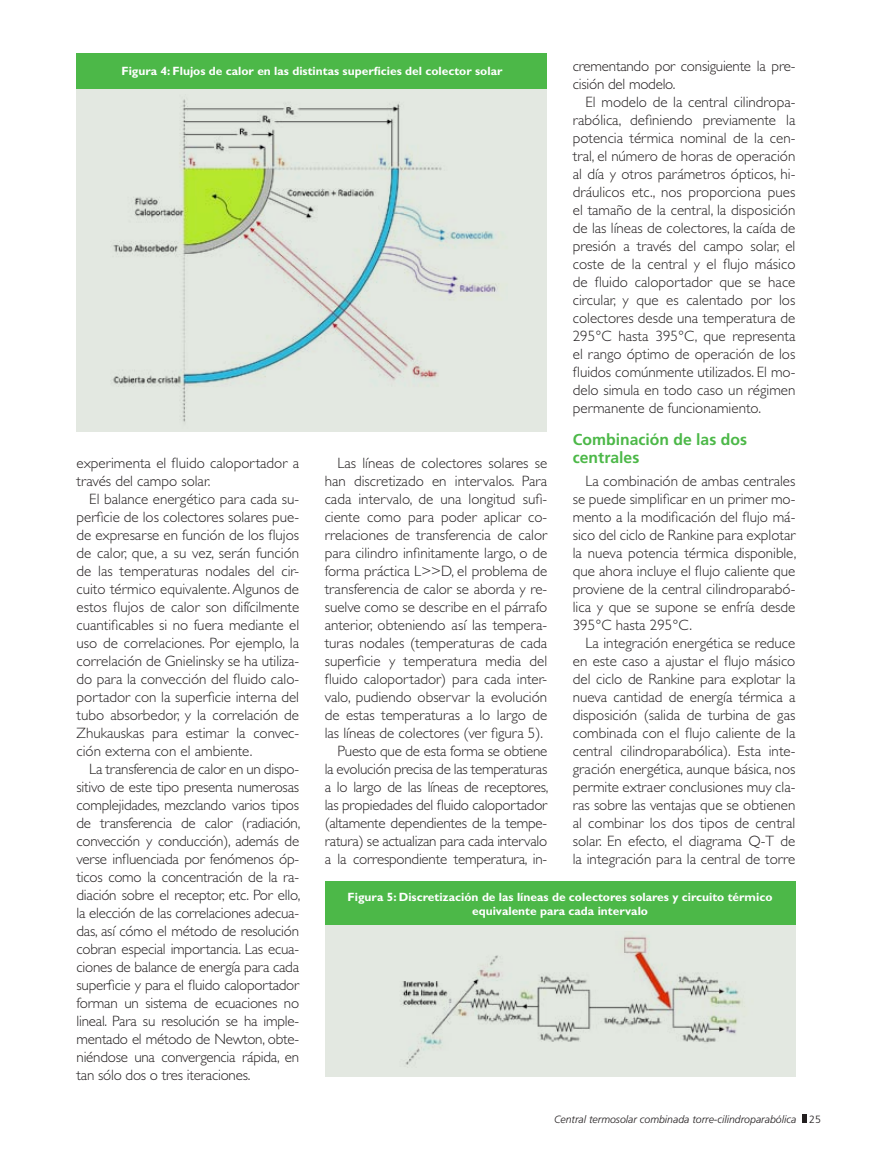
<style>
.page{position:relative;width:872px;height:1149px;background:#fff}
.page>*{position:absolute;margin:0;border:0;box-sizing:border-box;transform-origin:0 0}
.ladillo_tecnico{font:700 15.75px/18px "Frutiger LT Std";color:#4cb848}
.texto_comun{font:300 15px/18px "Gill Sans Std";color:#231f20;text-align:justify}
.titulo_tabla_grafico{font:700 12px/14.4px "Gill Sans Std";color:#fff;text-align:center}
.t1{font:italic 300 10.5px "Frutiger LT Std";color:#231f20}
.s1{font-style:normal}
</style>
<div class="page">
<svg style="left:802px;top:1114px;width:4px;height:8px"></svg>
<div style="left:77px;top:53px;width:470px;height:36px;background:#4cb848"></div>
<div style="left:325px;top:881px;width:470px;height:44px;background:#4cb848"></div>
<div style="left:77px;top:89px;width:470px;height:342px;background:#e3e8e1"></div>
<div style="left:325px;top:925px;width:470px;height:151px;background:#e3e8e1"></div>
<img style="left:112px;top:99px;width:385px;height:323px">
<img style="left:401px;top:936px;width:342px;height:129px">
<p class="texto_comun" style="left:573px;top:57px;width:224px">crementando por consiguiente la pre&shy;cisión del modelo.</p>
<p class="texto_comun" style="left:573px;top:93px;width:224px;text-indent:13px">El modelo de la central cilindropa&shy;rabólica, definiendo previamente la potencia térmica nominal de la cen&shy;tral, el número de horas de operación al día y otros parámetros ópticos, hi&shy;dráulicos etc., nos proporciona pues el tamaño de la central, la disposición de las líneas de colectores, la caída de presión a través del campo solar, el coste de la central y el flujo másico de fluido caloportador que se hace circular, y que es calentado por los colectores desde una temperatura de 295°C hasta 395°C, que representa el rango óptimo de operación de los fluidos comúnmente utilizados. El mo&shy;delo simula en todo caso un régimen permanente de funcionamiento.</p>
<p class="ladillo_tecnico" style="left:573px;top:430px;width:176px">Combinación de las dos centrales</p>
<p class="texto_comun" style="left:573px;top:471px;width:225px;text-indent:13px">La combinación de ambas centrales se puede simplificar en un primer mo&shy;mento a la modificación del flujo má&shy;sico del ciclo de Rankine para explotar la nueva potencia térmica disponible, que ahora incluye el flujo caliente que proviene de la central cilindroparabó&shy;lica y que se supone se enfría desde 395°C hasta 295°C.</p>
<p class="texto_comun" style="left:573px;top:633px;width:224px;text-indent:13px">La integración energética se reduce en este caso a ajustar el flujo másico del ciclo de Rankine para explotar la nueva cantidad de energía térmica a disposición (salida de turbina de gas combinada con el flujo caliente de la central cilindroparabólica). Esta inte&shy;gración energética, aunque básica, nos permite extraer conclusiones muy cla&shy;ras sobre las ventajas que se obtienen al combinar los dos tipos de central solar. En efecto, el diagrama Q-T de la integración para la central de torre</p>
<p class="titulo_tabla_grafico" style="left:121px;top:64px;width:382px">Figura 4: Flujos de calor en las distintas superficies del colector solar</p>
<p class="texto_comun" style="left:77px;top:453px;width:224px">experimenta el fluido caloportador a través del campo solar.</p>
<p class="texto_comun" style="left:77px;top:489px;width:224px;text-indent:13px">El balance energético para cada su&shy;perficie de los colectores solares pue&shy;de expresarse en función de los flujos de calor, que, a su vez, serán función de las temperaturas nodales del cir&shy;cuito térmico equivalente. Algunos de estos flujos de calor son difícilmente cuantificables si no fuera mediante el uso de correlaciones. Por ejemplo, la correlación de Gnielinsky se ha utiliza&shy;do para la convección del fluido calo&shy;portador con la superficie interna del tubo absorbedor, y la correlación de Zhukauskas para estimar la convec&shy;ción externa con el ambiente.</p>
<p class="texto_comun" style="left:77px;top:759px;width:225px;text-indent:13px">La transferencia de calor en un dispo&shy;sitivo de este tipo presenta numerosas complejidades, mezclando varios tipos de transferencia de calor (radiación, convección y conducción), además de verse influenciada por fenómenos óp&shy;ticos como la concentración de la ra&shy;diación sobre el receptor, etc. Por ello, la elección de las correlaciones adecua&shy;das, así cómo el método de resolución cobran especial importancia. Las ecua&shy;ciones de balance de energía para cada superficie y para el fluido caloportador forman un sistema de ecuaciones no lineal. Para su resolución se ha imple&shy;mentado el método de Newton, obte&shy;niéndose una convergencia rápida, en tan sólo dos o tres iteraciones.</p>
<p class="texto_comun" style="left:325px;top:453px;width:224px;text-indent:13px">Las líneas de colectores solares se han discretizado en intervalos. Para cada intervalo, de una longitud sufi&shy;ciente como para poder aplicar co&shy;rrelaciones de transferencia de calor para cilindro infinitamente largo, o de forma práctica L&gt;&gt;D, el problema de transferencia de calor se aborda y re&shy;suelve como se describe en el párrafo anterior, obteniendo así las tempera&shy;turas nodales (temperaturas de cada superficie y temperatura media del fluido caloportador) para cada inter&shy;valo, pudiendo observar la evolución de estas temperaturas a lo largo de las líneas de colectores (ver figura 5).</p>
<p class="texto_comun" style="left:325px;top:741px;width:225px;text-indent:13px">Puesto que de esta forma se obtiene la evolución precisa de las temperaturas a lo largo de las líneas de receptores, las propiedades del fluido caloportador (altamente dependientes de la tempe&shy;ratura) se actualizan para cada intervalo a la correspondiente temperatura, in-</p>
<p class="titulo_tabla_grafico" style="left:347px;top:889px;width:426px">Figura 5: Discretización de las líneas de colectores solares y circuito térmico equivalente para cada intervalo</p>
<p class="t1" style="left:554px;top:1112px;width:268px">Central termosolar combinada torre-cilindroparabólica <span class="s1">25</span></p>
</div>
